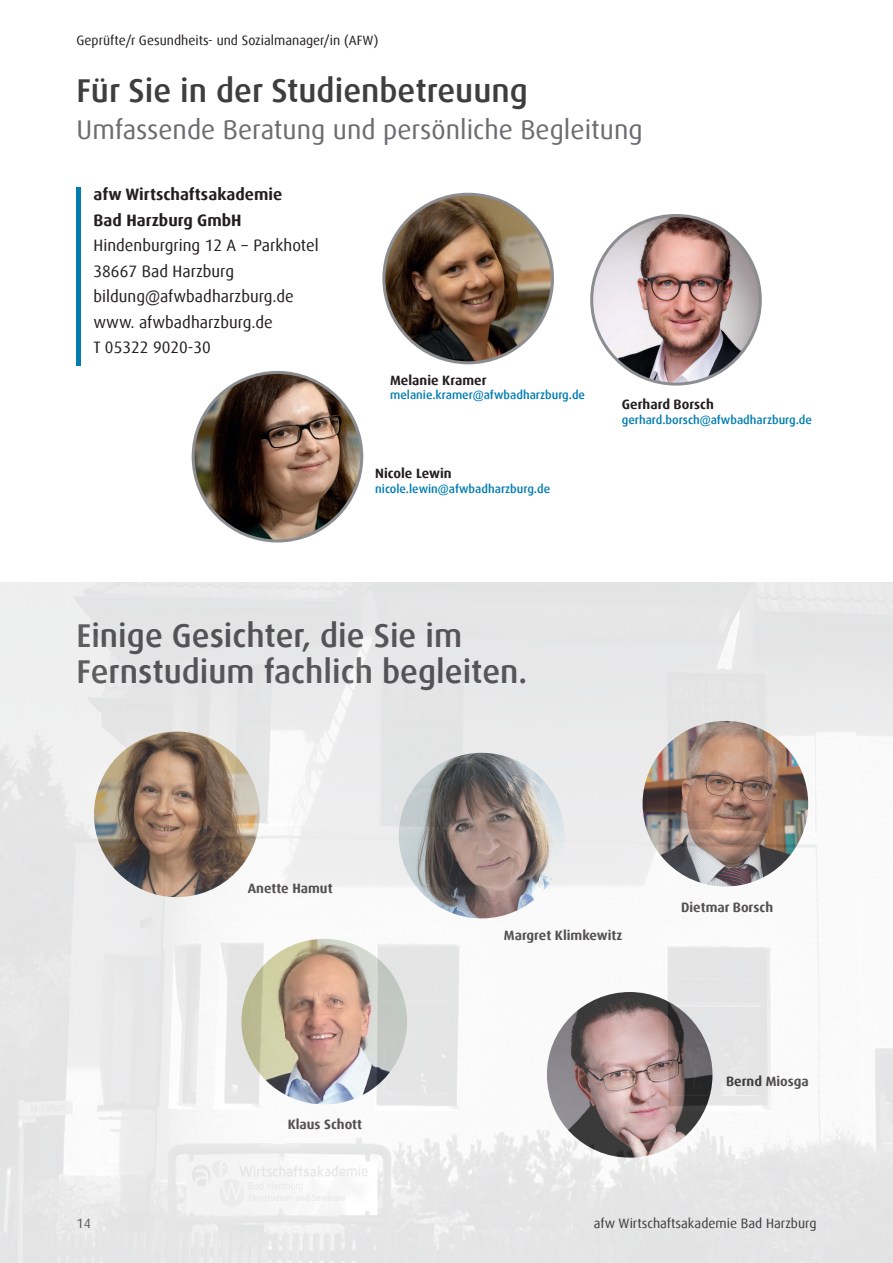
<style>
.page{position:relative;width:893px;height:1263px;background:#fff}
.page>*{position:absolute;margin:0;border:0;box-sizing:border-box;transform-origin:0 0}
.t1{font:500 33px/36px "Dax Offc";color:#3e3e3f}
.t2{font:27px "Dax Offc";color:#6c6d70}
.t3{font:16.5px/25.5px "Dax Offc";color:#231f20}
.t4{font:700 16.5px/25.5px "Dax Offc";color:#231f20}
.t5{font:700 13.5px "Dax Offc";color:#231f20}
.t6{font:13.5px "Dax Offc";color:#231f20}
.t7{font:13.5px "Dax Offc";color:#3e3e3f}
.t8{font:500 12px "Dax Offc";color:#007cb1}
</style>
<div class="page">
<img style="left:384px;top:194px;width:168px;height:169px;border-radius:84px">
<img style="left:592px;top:215px;width:168px;height:169px;border-radius:84px">
<img style="left:193px;top:372px;width:169px;height:169px;border-radius:84px">
<img style="left:0;top:583px;width:893px;height:680px">
<hr style="left:77px;top:188px;width:4px;height:178px;background:#007cb1">
<p class="t6" style="left:77px;top:31px;width:303px">Geprüfte/r Gesundheits- und Sozialmanager/in (AFW)</p>
<h1 class="t1" style="left:77px;top:73px;width:453px">Für Sie in der Studienbetreuung</h1>
<h2 class="t2" style="left:77px;top:113px;width:568px">Umfassende Beratung und persönliche Begleitung</h2>
<p class="t4" style="left:94px;top:182px;width:190px">afw Wirtschaftsakademie<br>Bad Harzburg GmbH</p>
<p class="t3" style="left:94px;top:233px;width:227px">Hindenburgring 12 A − Parkhotel<br>38667 Bad Harzburg bildung@afwbadharzburg.de www. afwbadharzburg.de<br>T 05322 9020-30</p>
<p class="t5" style="left:390px;top:371px;width:98px">Melanie Kramer</p>
<p class="t8" style="left:390px;top:387px;width:196px">melanie.kramer@afwbadharzburg.de</p>
<p class="t5" style="left:375px;top:465px;width:78px">Nicole Lewin</p>
<p class="t8" style="left:375px;top:481px;width:176px">nicole.lewin@afwbadharzburg.de</p>
<p class="t5" style="left:622px;top:396px;width:94px">Gerhard Borsch</p>
<p class="t8" style="left:622px;top:412px;width:192px">gerhard.borsch@afwbadharzburg.de</p>
<h1 class="t1" style="left:77px;top:618px;width:452px">Einige Gesichter, die Sie im<br>Fernstudium fachlich begleiten.</h1>
<p class="t5" style="left:248px;top:880px;width:86px">Anette Hamut</p>
<p class="t5" style="left:681px;top:899px;width:94px">Dietmar Borsch</p>
<p class="t5" style="left:288px;top:1116px;width:76px">Klaus Schott</p>
<p class="t5" style="left:504px;top:927px;width:120px">Margret Klimkewitz</p>
<p class="t5" style="left:726px;top:1073px;width:84px">Bernd Miosga</p>
<p class="t7" style="left:77px;top:1214px;width:16px">14</p>
<p class="t6" style="left:594px;top:1214px;width:224px">afw Wirtschaftsakademie Bad Harzburg</p>
</div>
